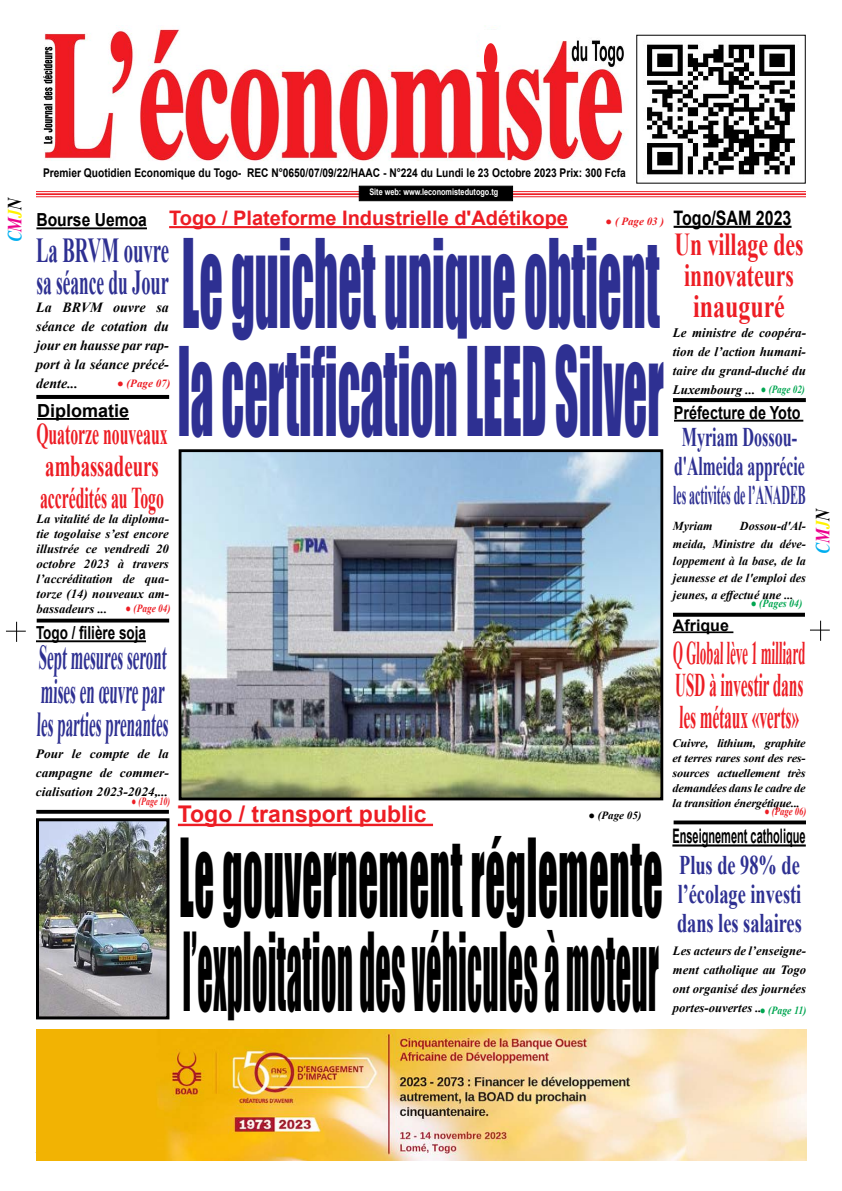
<style>
.page{position:relative;width:842px;height:1191px;background:#fff}
.page>*{position:absolute;margin:0;border:0;box-sizing:border-box;transform-origin:0 0}
.t1{font:113px/108px "Impact";color:#2e3092;scale:.41 1}
.t2{font:99.7px/94px "Impact";letter-spacing:.02em;color:#000;scale:.39 1}
.t3{font:700 35px/33px "Times New Roman";color:#2e3092;text-align:justify;scale:.43 1}
.t4{font:700 35px/32px "Times New Roman";color:#2e3092;scale:.54 1}
.t5{font:700 33px/32px "Times New Roman";color:#ed1d24;text-align:justify;scale:.39 1}
.t6{font:700 31.9px/31px "Times New Roman";color:#ed1d24;text-align:center;scale:.68 1}
.t7{font:700 30.2px/32px "Times New Roman";color:#ed1d24;scale:.52 1}
.t8{font:700 26.9px/29px "Times New Roman";color:#2e3092;text-align:center;scale:.6 1}
.t9{font:700 26.9px/29px "Times New Roman";color:#2e3092;text-align:justify;scale:.68 1}
.t10{font:700 23px "Arial";color:#ed1d24}
.t11{font:700 20px "Arial";color:#ed1d24}
.t12{font:700 20px "Arial";color:#000;scale:.55 1}
.t13{font:700 20px "Arial";color:#000;scale:.8 1}
.t14{font:italic 700 20px "Times New Roman";color:#00aeef;scale:.8 1}
.t15{font:700 18px "Arial";color:#000;scale:.8 1}
.t16{font:700 18px "Arial";color:#000;scale:.75 1}
.t17{font:700 18px "Arial";color:#000;scale:.87 1}
.t18{font:700 18px "Arial";color:#000}
.t19{font:700 16px "Arial";color:#000}
.t20{font:italic 700 14px/19px "Times New Roman";color:#000;text-align:justify}
.t21{font:italic 700 13px/19px "Times New Roman";color:#000;text-align:justify}
.t22{font:italic 700 12.7px/19px "Times New Roman";color:#000;text-align:justify;scale:1.06 1}
.t23{font:italic 700 12.6px/19px "Times New Roman";color:#000;text-align:justify}
.t24{font:italic 700 12.5px/15px "Times New Roman";color:#000;text-align:justify}
.t25{font:italic 700 12.2px/17px "Times New Roman";color:#000;text-align:justify}
.t26{font:700 12px "Arial";color:#000;scale:.85 1}
.t27{font:italic 700 11.6px/15px "Times New Roman";letter-spacing:-.02em;color:#000;text-align:justify;scale:1.06 1}
.t28{font:italic 700 11px "Times New Roman";color:#ed1d24}
.t29{font:italic 700 11px "Times New Roman";color:#00a651;scale:.9 1}
.t30{font:italic 700 11px "Times New Roman";color:#00a651;scale:.89 1}
.t31{font:italic 700 11px "Times New Roman";color:#000}
.t32{font:italic 700 11px "Times New Roman";color:#ed1d24;scale:.85 1}
.t33{font:italic 700 11px "Times New Roman";color:#00a651;scale:.83 1}
.t34{font:italic 700 11px "Times New Roman";color:#ed1d24;scale:.79 1}
.t35{font:italic 700 11px "Times New Roman";color:#ed1d24;scale:.73 1}
.t36{font:700 9px "Arial";color:#fff;scale:.81 1}
.s1{color:#ec008c}
.s2{color:#fff200}
.s3{color:#000}
.s4{font-family:"Trebuchet"}
</style>
<div class="page">
<hr style="left:36px;top:1152px;width:770px;height:1px;background:#000">
<svg style="left:810px;top:620px;width:20px;height:21px"></svg>
<svg style="left:6px;top:622px;width:20px;height:20px"></svg>
<img style="left:647px;top:44px;width:148px;height:131px">
<img style="left:43px;top:25px;width:581px;height:136px">
<div style="left:480px;top:30px;width:22px;height:37px;background:#fff"></div>
<div style="left:484px;top:43px;width:13px;height:32px;background:#ed1d24;border-radius:50%"></div>
<hr style="left:36px;top:191px;width:770px;height:1px;background:#ed1d24">
<hr style="left:36px;top:193px;width:770px;height:2px;background:#ed1d24">
<hr style="left:36px;top:196px;width:770px;height:1px;background:#ed1d24">
<div style="left:359px;top:186px;width:154px;height:15px;background:#000;border:1px solid #000"></div>
<hr style="left:37px;top:418px;width:92px;height:2px;background:#000">
<img style="left:183px;top:466px;width:476px;height:330px">
<div style="left:179px;top:449px;width:484px;height:351px;border:3px solid #000"></div>
<svg style="left:37px;top:618px;width:132px;height:4px"></svg>
<hr style="left:36px;top:810px;width:133px;height:3px;background:#000">
<svg style="left:674px;top:820px;width:132px;height:4px"></svg>
<hr style="left:36px;top:395px;width:133px;height:4px;background:#000">
<hr style="left:36px;top:227px;width:111px;height:2px;background:#000">
<svg style="left:673px;top:613px;width:132px;height:4px"></svg>
<hr style="left:169px;top:226px;width:399px;height:2px;background:#ed1d24">
<hr style="left:178px;top:823px;width:255px;height:3px;background:#ed1d24">
<svg style="left:673px;top:398px;width:133px;height:4px"></svg>
<svg style="left:181px;top:449px;width:483px;height:17px;background:#8fa9be"></svg>
<hr style="left:672px;top:844px;width:134px;height:2px;background:#000">
<hr style="left:674px;top:226px;width:117px;height:2px;background:#000">
<hr style="left:674px;top:420px;width:129px;height:1px;background:#000">
<hr style="left:673px;top:631px;width:60px;height:2px;background:#000">
<img style="left:40px;top:822px;width:125px;height:193px">
<div style="left:36px;top:818px;width:133px;height:201px;border:3px solid #000"></div>
<hr style="left:36px;top:640px;width:110px;height:2px;background:#000">
<img style="left:37px;top:1029px;width:770px;height:131px">
<h3 class="t14" style="left:1px;top:242px;width:59px;rotate:-90deg">C<span class="s1">M</span><span class="s2">J</span><span class="s3">N</span></h3>
<p class="t26" style="left:43px;top:164px;width:687px">Premier Quotidien Economique du Togo- REC N°0650/07/09/22/HAAC - N°224 du Lundi le 23 Octobre 2023 Prix: 300 Fcfa</p>
<p class="t36" style="left:369px;top:185px;width:161px">Site web: www.leconomistedutogo.tg</p>
<h3 class="t13" style="left:674px;top:203px;width:149px">Togo/SAM 2023</h3>
<h3 class="t6" style="left:675px;top:228px;width:191px">Un village des innovateurs inauguré</h3>
<h3 class="t11" style="left:169px;top:204px;width:400px">Togo / Plateforme Industrielle d'Adétikope</h3>
<h3 class="t17" style="left:36px;top:207px;width:129px">Bourse Uemoa</h3>
<p class="t28" style="left:606px;top:213px;width:60px"><span class="s4">●</span> ( Page 03 )</p>
<h3 class="t4" style="left:36px;top:233px;width:248px">La BRVM ouvre sa séance du Jour</h3>
<h1 class="t1" style="left:178px;top:227px;width:1187px">Le guichet unique obtient la certification LEED Silver</h1>
<p class="t20" style="left:36px;top:298px;width:134px">La BRVM ouvre sa séance de cotation du jour en hausse par rap&shy;port à la séance précé&shy;dente...</p>
<p class="t21" style="left:673px;top:323px;width:135px">Le ministre de coopéra&shy;tion de l’action humani&shy;taire du grand-duché du Luxembourg ...</p>
<p class="t28" style="left:117px;top:376px;width:55px"><span class="s4">●</span> (Page 07)</p>
<p class="t33" style="left:761px;top:382px;width:55px"><span class="s4">●</span> (Page 02)</p>
<h3 class="t18" style="left:37px;top:398px;width:94px">Diplomatie</h3>
<h3 class="t15" style="left:674px;top:400px;width:160px">Préfecture de Yoto</h3>
<h3 class="t7" style="left:36px;top:417px;width:254px">Quatorze nouveaux ambassadeurs accrédités au Togo</h3>
<h3 class="t8" style="left:673px;top:422px;width:223px">Myriam Dossou&shy;d'Almeida apprécie les activités de l’ANADEB</h3>
<p class="t24" style="left:37px;top:510px;width:134px">La vitalité de la diploma&shy;tie togolaise s’est encore illustrée ce vendredi 20 octobre 2023 à travers l’accréditation de qua&shy;torze (14) nouveaux am&shy;bassadeurs ...</p>
<p class="t25" style="left:673px;top:517px;width:135px;text-indent:67px">Dossou-d'Al&shy;meida, Ministre du déve&shy;loppement à la base, de la jeunesse et de l'emploi des jeunes, a effectué une ...</p>
<p class="t25" style="left:673px;top:517px;width:41px">Myriam</p>
<p class="t29" style="left:751px;top:595px;width:59px"><span class="s4">●</span> (Pages 04)</p>
<p class="t32" style="left:126px;top:601px;width:54px"><span class="s4">●</span> (Page 04)</p>
<h3 class="t16" style="left:36px;top:620px;width:148px">Togo / filière soja</h3>
<h3 class="t3" style="left:37px;top:640px;width:312px">Sept mesures seront mises en œuvre par les parties prenantes</h3>
<p class="t22" style="left:36px;top:743px;width:127px">Pour le compte de la campagne de commer&shy;cialisation 2023-2024,...</p>
<p class="t35" style="left:132px;top:793px;width:54px"><span class="s4">●</span> (Page 10)</p>
<h3 class="t10" style="left:178px;top:798px;width:250px">Togo / transport public</h3>
<p class="t31" style="left:588px;top:807px;width:55px"><span class="s4">●</span> (Page 05)</p>
<h2 class="t2" style="left:179px;top:828px;width:1241px">Le gouvernement réglemente l’exploitation des véhicules à moteur</h2>
<p class="t19" style="left:673px;top:613px;width:57px">Afrique</p>
<h3 class="t5" style="left:673px;top:636px;width:343px">Q Global lève 1 milliard USD à investir dans les métaux «verts»</h3>
<p class="t27" style="left:672px;top:735px;width:127px">Cuivre, lithium, graphite et terres rares sont des res&shy;sources actuellement très demandées dans le cadre de la transition énergétique...</p>
<p class="t34" style="left:764px;top:804px;width:55px"><span class="s4">●</span> (Page 06)</p>
<h3 class="t12" style="left:672px;top:822px;width:244px">Enseignement catholique</h3>
<h3 class="t9" style="left:677px;top:849px;width:185px">Plus de 98% de l’écolage investi dans les salaires</h3>
<p class="t23" style="left:673px;top:940px;width:135px">Les acteurs de l’enseigne&shy;ment catholique au Togo ont organisé des journées portes-ouvertes ...</p>
<p class="t30" style="left:760px;top:1002px;width:54px"><span class="s4">●</span> (Page 11)</p>
<h3 class="t14" style="left:809px;top:554px;width:59px;rotate:-90deg">C<span class="s1">M</span><span class="s2">J</span><span class="s3">N</span></h3>
</div>
